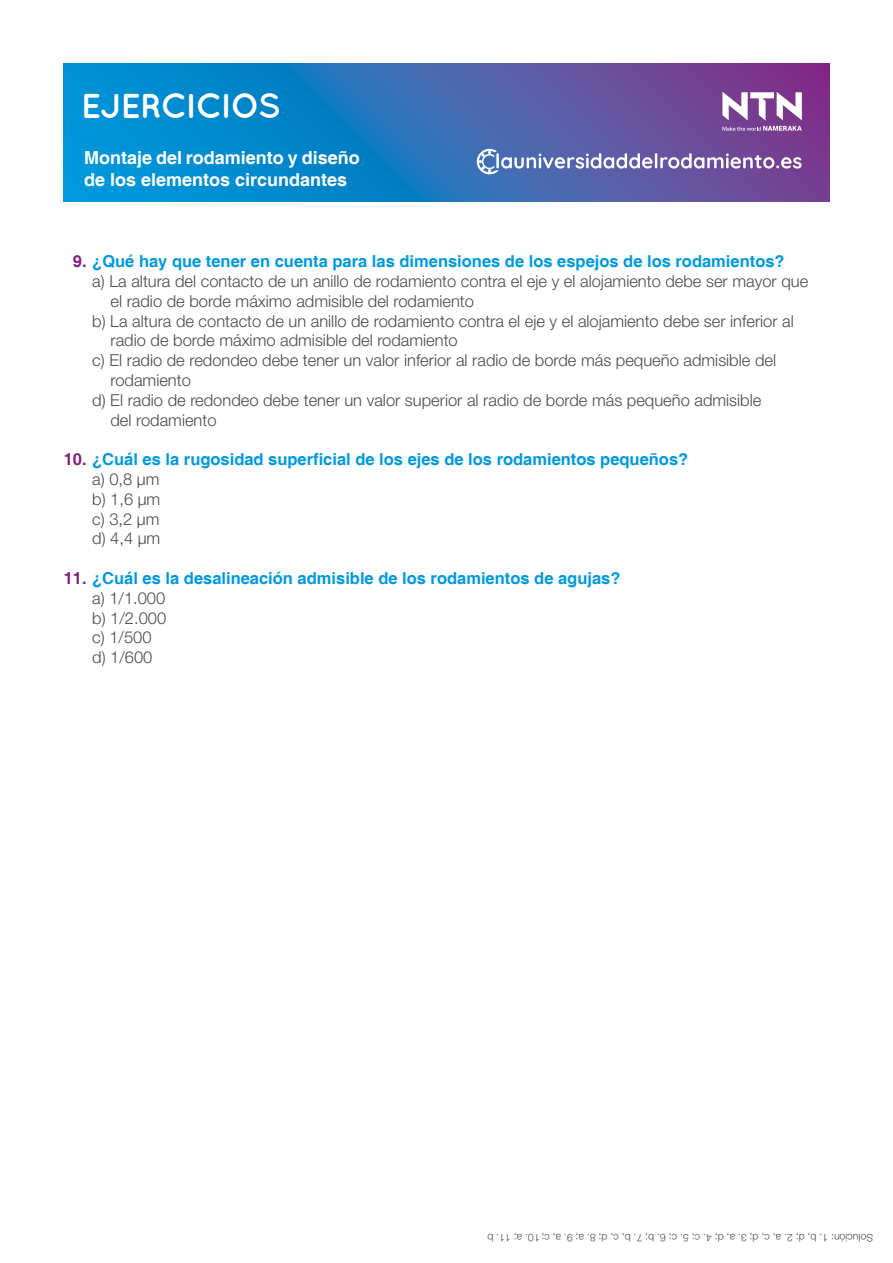
<style>
.page{position:relative;width:893px;height:1263px;background:#fff}
.page>*{position:absolute;margin:0;border:0;box-sizing:border-box;transform-origin:0 0}
.t1{font:700 34.5px "Quicksand";letter-spacing:-.035em;color:#fff}
.t2{font:700 18px/21.6px "Helvetica";color:#fff}
.t3{font:300 16.5px/19.8px "Helvetica Neue LT Std";color:#4b4b4a;text-align:justify}
.t4{font:700 16.5px "Helvetica";color:#009ae0}
.t5{font:300 10.5px "Helvetica Neue LT Std";color:#4b4b4a}
.s1{color:#832082}
</style>
<div class="page">
<svg style="left:64px;top:64px;width:765px;height:138px;background:#306fb7"></svg>
<svg style="left:722px;top:92px;width:80px;height:39px"></svg>
<svg style="left:477px;top:149px;width:324px;height:25px;background:#837eb8"></svg>
<h1 class="t1" style="left:81px;top:85px;width:201px">EJERCICIOS</h1>
<p class="t2" style="left:84px;top:148px;width:277px">Montaje del rodamiento y diseño de los elementos circundantes</p>
<p class="t4" style="left:73px;top:251px;width:713px"><span class="s1">9.</span> ¿Qué hay que tener en cuenta para las dimensiones de los espejos de los rodamientos?</p>
<p class="t3" style="left:92px;top:271px;width:717px">a) La altura del contacto de un anillo de rodamiento contra el eje y el alojamiento debe ser mayor que</p>
<p class="t3" style="left:111px;top:291px;width:365px">el radio de borde máximo admisible del rodamiento</p>
<p class="t3" style="left:92px;top:310px;width:703px">b) La altura de contacto de un anillo de rodamiento contra el eje y el alojamiento debe ser inferior al</p>
<p class="t3" style="left:111px;top:330px;width:349px">radio de borde máximo admisible del rodamiento</p>
<p class="t3" style="left:92px;top:350px;width:685px">c) El radio de redondeo debe tener un valor inferior al radio de borde más pequeño admisible del</p>
<p class="t3" style="left:111px;top:370px;width:82px">rodamiento</p>
<p class="t3" style="left:92px;top:390px;width:671px">d) El radio de redondeo debe tener un valor superior al radio de borde más pequeño admisible</p>
<p class="t3" style="left:110px;top:409px;width:108px">del rodamiento</p>
<p class="t4" style="left:64px;top:449px;width:626px"><span class="s1">10.</span> ¿Cuál es la rugosidad superficial de los ejes de los rodamientos pequeños?</p>
<p class="t3" style="left:92px;top:469px;width:70px">a) 0,8 µm b) 1,6 µm c) 3,2 µm d) 4,4 µm</p>
<p class="t4" style="left:64px;top:568px;width:558px"><span class="s1">11.</span> ¿Cuál es la desalineación admisible de los rodamientos de agujas?</p>
<p class="t3" style="left:92px;top:588px;width:75px;text-align:left">a) 1/1.000 b) 1/2.000 c) 1/500 d) 1/600</p>
<p class="t5" style="left:873px;top:1244px;width:387px;rotate:-180deg">Solución: 1. b, d; 2. a, c, d; 3. a, d; 4. c; 5. c; 6. b; 7. b, c, d; 8. a; 9. a, c; 10. a; 11. b</p>
</div>
